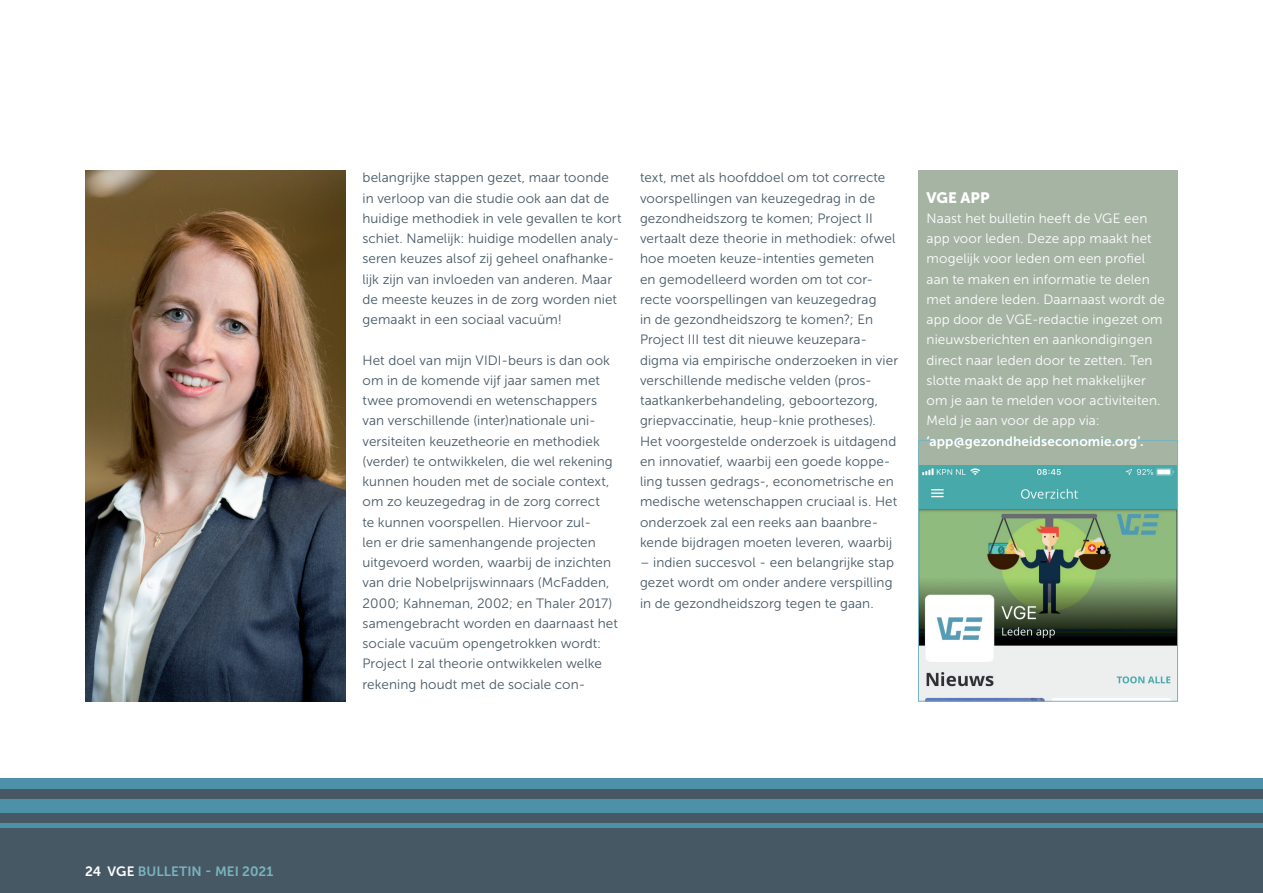
<style>
.page{position:relative;width:1263px;height:893px;background:#fff}
.page>*{position:absolute;margin:0;border:0;box-sizing:border-box;transform-origin:0 0}
.t1{font:15px "Museo Sans 900";color:#fff}
.t2{font:13.5px/20.2px "Museo Sans 300";letter-spacing:.01em;color:#475865}
.t3{font:13.5px/20.2px "Museo Sans 300";letter-spacing:.01em;color:#fff}
.t4{font:13.5px "Museo Sans 700";letter-spacing:.01em;color:#fff}
.t5{font:13.5px "Museo Sans 700";letter-spacing:.005em;color:#79b3be}
.s1{color:#fff}
</style>
<div class="page">
<div style="left:0;top:778px;width:1263px;height:115px;background:#475865"></div>
<div style="left:0;top:778px;width:1263px;height:11px;background:#4d91a9"></div>
<div style="left:0;top:799px;width:1263px;height:14px;background:#4d91a9"></div>
<hr style="left:0;top:823px;width:1263px;height:4px;background:#4d91a9">
<img style="left:85px;top:170px;width:260px;height:532px">
<div style="left:918px;top:170px;width:260px;height:532px;background:#a6b4a4"></div>
<img style="left:920px;top:465px;width:256px;height:235px">
<div style="left:918px;top:440px;width:260px;height:262px;border:1px solid #79b3be"></div>
<p class="t5" style="left:85px;top:864px;width:190px"><span class="s1">24 VGE</span> BULLETIN - MEI 2021</p>
<p class="t2" style="left:362px;top:168px;width:261px">belangrijke stappen gezet, maar toonde in verloop van die studie ook aan dat de huidige methodiek in vele gevallen te kort schiet. Namelijk: huidige modellen analy&shy;seren keuzes alsof zij geheel onafhanke&shy;lijk zijn van invloeden van anderen. Maar de meeste keuzes in de zorg worden niet gemaakt in een sociaal vacuüm!</p>
<p class="t2" style="left:362px;top:350px;width:257px">Het doel van mijn VIDI-beurs is dan ook om in de komende vijf jaar samen met twee promovendi en wetenschappers van verschillende (inter)nationale uni&shy;versiteiten keuzetheorie en methodiek (verder) te ontwikkelen, die wel rekening kunnen houden met de sociale context, om zo keuzegedrag in de zorg correct<br>te kunnen voorspellen. Hiervoor zul-<br>len er drie samenhangende projecten uitgevoerd worden, waarbij de inzichten van drie Nobelprijswinnaars (McFadden, 2000; Kahneman, 2002; en Thaler 2017) samengebracht worden en daarnaast het sociale vacuüm opengetrokken wordt:<br>Project I zal theorie ontwikkelen welke rekening houdt met de sociale con-</p>
<p class="t2" style="left:640px;top:168px;width:260px">text, met als hoofddoel om tot correcte voorspellingen van keuzegedrag in de gezondheidszorg te komen; Project II vertaalt deze theorie in methodiek: ofwel hoe moeten keuze-intenties gemeten<br>en gemodelleerd worden om tot cor&shy;recte voorspellingen van keuzegedrag<br>in de gezondheidszorg te komen?; En Project III test dit nieuwe keuzepara&shy;digma via empirische onderzoeken in vier verschillende medische velden (pros&shy;taatkankerbehandeling, geboortezorg, griepvaccinatie, heup-knie protheses).<br>Het voorgestelde onderzoek is uitdagend en innovatief, waarbij een goede koppe&shy;ling tussen gedrags-, econometrische en medische wetenschappen cruciaal is. Het onderzoek zal een reeks aan baanbre&shy;kende bijdragen moeten leveren, waarbij</p>
<p class="t2" style="left:640px;top:552px;width:255px;text-align:justify">– indien succesvol - een belangrijke stap gezet wordt om onder andere verspilling in de gezondheidszorg tegen te gaan.</p>
<p class="t1" style="left:927px;top:189px;width:64px">VGE APP</p>
<p class="t3" style="left:927px;top:208px;width:240px">Naast het bulletin heeft de VGE een app voor leden. Deze app maakt het mogelijk voor leden om een profiel aan te maken en informatie te delen met andere leden. Daarnaast wordt de app door de VGE-redactie ingezet om nieuwsberichten en aankondigingen direct naar leden door te zetten. Ten slotte maakt de app het makkelijker om je aan te melden voor activiteiten.<br>Meld je aan voor de app via:</p>
<p class="t4" style="left:927px;top:433px;width:218px">‘app@gezondheidseconomie.org’.</p>
</div>
